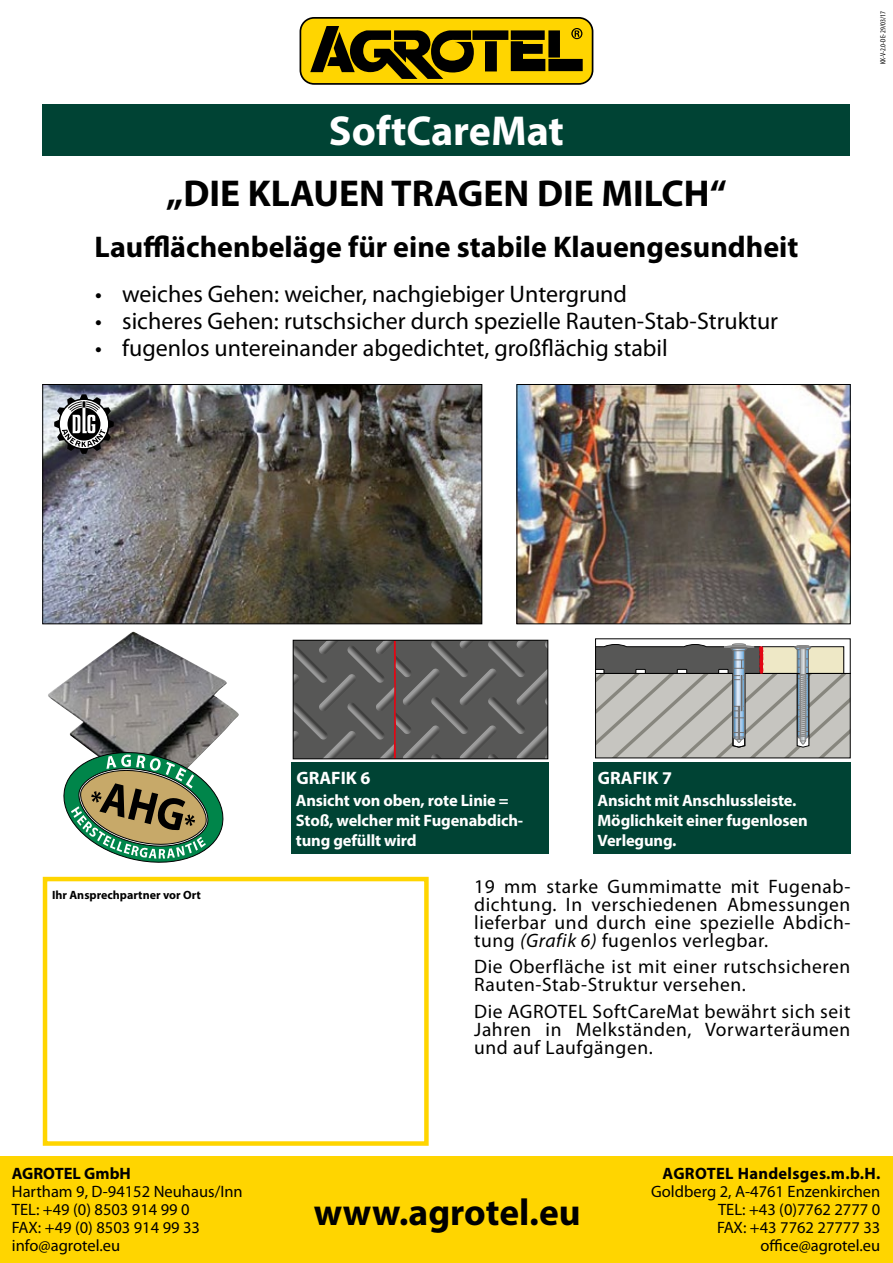
<style>
.page{position:relative;width:893px;height:1263px;background:#fff}
.page>*{position:absolute;margin:0;border:0;box-sizing:border-box;transform-origin:0 0}
.t1{font:700 42px "Myriad Pro";color:#fff}
.t2{font:700 37.5px "Myriad Pro";color:#000}
.t3{font:700 30px "Myriad Pro";color:#000}
.t4{font:24px "Myriad Pro";color:#000}
.t5{font:19.5px/18px "Myriad Pro";letter-spacing:.03em;color:#000;text-align:justify}
.t6{font:700 18px "Myriad Pro";color:#fff}
.t7{font:16.5px/18px "Myriad Pro";color:#000;text-align:right}
.t8{font:700 16.5px/19.8px "Myriad Pro";letter-spacing:-.01em;color:#fff}
.t9{font:700 16.5px "Myriad Pro";letter-spacing:.02em;color:#000}
.t10{font:700 16.5px "Myriad Pro";color:#000}
.t11{font:700 12px "Myriad Pro";color:#000}
.t12{font:condensed 7.5px "Myriad Pro";color:#000}
.s1{font-style:italic}
</style>
<div class="page">
<div style="left:0;top:1157px;width:893px;height:106px;background:#ffd500"></div>
<svg style="left:300px;top:17px;width:293px;height:68px;background:#927a02"></svg>
<div style="left:43px;top:104px;width:807px;height:51px;background:#004334"></div>
<img style="left:45px;top:386px;width:435px;height:236px">
<div style="left:43px;top:384px;width:439px;height:240px;border:1px solid #000"></div>
<img style="left:519px;top:386px;width:329px;height:236px">
<div style="left:517px;top:384px;width:333px;height:240px;border:1px solid #000"></div>
<img style="left:48px;top:632px;width:191px;height:113px">
<svg style="left:295px;top:642px;width:251px;height:115px;background:#5f5d5c"></svg>
<div style="left:293px;top:640px;width:255px;height:119px;border:1px solid #000"></div>
<svg style="left:54px;top:394px;width:60px;height:60px"></svg>
<svg style="left:597px;top:643px;width:251px;height:113px;background:#ababa6"></svg>
<svg style="left:63px;top:745px;width:161px;height:118px"></svg>
<div style="left:43px;top:877px;width:386px;height:269px;border:4px solid #ffd500"></div>
<div style="left:593px;top:762px;width:257px;height:92px;background:#004334"></div>
<div style="left:292px;top:762px;width:257px;height:92px;background:#004334"></div>
<h1 class="t1" style="left:329px;top:104px;width:237px">SoftCareMat</h1>
<h2 class="t2" style="left:166px;top:169px;width:562px">„DIE KLAUEN TRAGEN DIE MILCH“</h2>
<h3 class="t3" style="left:95px;top:227px;width:705px">Laufflächenbeläge für eine stabile Klauengesundheit</h3>
<p class="t4" style="left:95px;top:279px;width:533px">• weiches Gehen: weicher, nachgiebiger Untergrund</p>
<p class="t4" style="left:95px;top:306px;width:684px">• sicheres Gehen: rutschsicher durch spezielle Rauten-Stab-Struktur</p>
<p class="t4" style="left:95px;top:333px;width:574px">• fugenlos untereinander abgedichtet, großflächig stabil</p>
<p class="t12" style="left:879px;top:64px;width:54px;rotate:-90deg">KK-V-2.0-DE-29/03/17</p>
<p class="t11" style="left:52px;top:887px;width:150px">Ihr Ansprechpartner vor Ort</p>
<p class="t6" style="left:296px;top:767px;width:76px">GRAFIK 6</p>
<p class="t6" style="left:598px;top:767px;width:76px">GRAFIK 7</p>
<p class="t8" style="left:296px;top:790px;width:229px">Ansicht von oben, rote Linie =<br>Stoß, welcher mit Fugenabdich&shy;tung gefüllt wird</p>
<p class="t8" style="left:597px;top:790px;width:212px">Ansicht mit Anschlussleiste.<br>Möglichkeit einer fugenlosen<br>Verlegung.</p>
<p class="t5" style="left:474px;top:877px;width:378px">19 mm starke Gummimatte mit Fugenab&shy;dichtung. In verschiedenen Abmessungen lieferbar und durch eine spezielle Abdich&shy;tung <span class="s1">(Grafik 6)</span> fugenlos verlegbar.</p>
<p class="t5" style="left:474px;top:957px;width:378px">Die Oberfläche ist mit einer rutschsicheren<br>Rauten-Stab-Struktur versehen.</p>
<p class="t5" style="left:474px;top:1002px;width:378px">Die AGROTEL SoftCareMat bewährt sich seit Jahren in Melkständen, Vorwarteräumen und auf Laufgängen.</p>
<p class="t10" style="left:12px;top:1163px;width:121px">AGROTEL GmbH</p>
<p class="t7" style="left:12px;top:1182px;width:232px;text-align:left">Hartham 9, D-94152 Neuhaus/Inn<br>TEL: +49 (0) 8503 914 99 0<br>FAX: +49 (0) 8503 914 99 33 info@agrotel.eu</p>
<h2 class="t2" style="left:314px;top:1187px;width:268px">www.agrotel.eu</h2>
<p class="t9" style="left:663px;top:1163px;width:219px">AGROTEL Handelsges.m.b.H.</p>
<p class="t7" style="left:651px;top:1182px;width:231px">Goldberg 2, A-4761 Enzenkirchen<br>TEL: +43 (0)7762 2777 0<br>FAX: +43 7762 27777 33 office@agrotel.eu</p>
</div>
